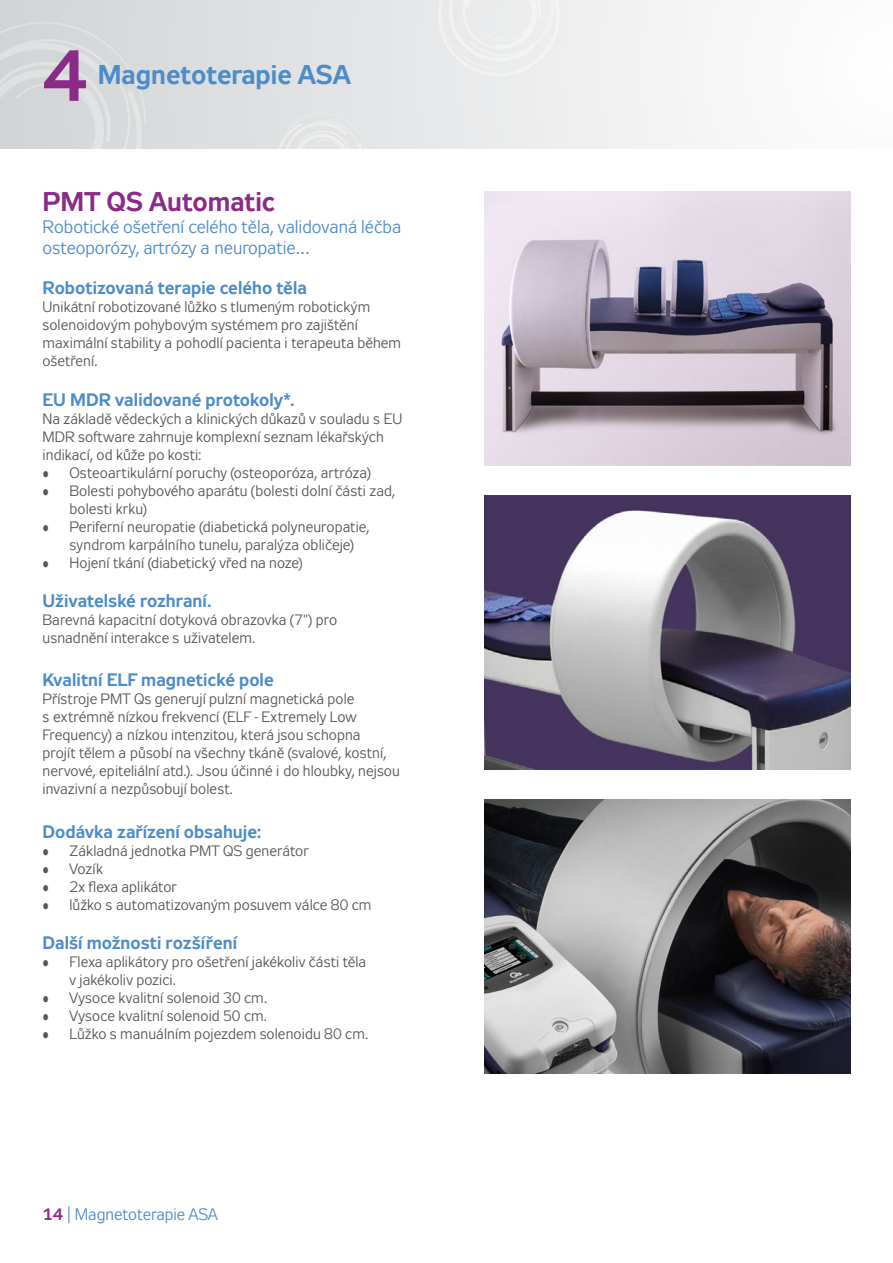
<style>
.page{position:relative;width:893px;height:1263px;background:#fff}
.page>*{position:absolute;margin:0;border:0;box-sizing:border-box;transform-origin:0 0}
.t1{font:72px "Zeppelin 33";color:#8a2b87}
.t2{font:27px "Zeppelin 33";color:#4d8cca}
.t3{font:27px "Zeppelin 33";color:#8a2b87}
.t4{font:18px "Zeppelin 33";letter-spacing:.005em;color:#4d8cca}
.t5{font:18px/21.6px "Zeppelin 31";color:#4d8cca}
.t6{font:16.5px "Zeppelin 31";color:#4d8cca}
.t7{font:15px/18px "Zeppelin 31";letter-spacing:.005em;color:#575756}
.s1{font-family:"Zeppelin 33";color:#8a2b87}
</style>
<div class="page">
<div style="left:0;top:0;width:893px;height:149px;background:linear-gradient(to right,#d2d3d5,#fefefe)"></div>
<svg style="left:0;top:22px;width:146px;height:127px;background:#d7d9da"></svg>
<div style="left:436px;top:0;width:126px;height:78px;background:#ececed"></div>
<svg style="left:275px;top:113px;width:92px;height:36px;background:#e4e5e6"></svg>
<img style="left:485px;top:191px;width:365px;height:275px">
<img style="left:485px;top:495px;width:365px;height:275px">
<img style="left:485px;top:799px;width:365px;height:275px">
<h1 class="t1" style="left:43px;top:35px;width:46px">4</h1>
<h2 class="t2" style="left:98px;top:60px;width:254px">Magnetoterapie ASA</h2>
<h2 class="t3" style="left:43px;top:187px;width:234px">PMT QS Automatic</h2>
<p class="t5" style="left:43px;top:217px;width:360px">Robotické ošetření celého těla, validovaná léčba osteoporózy, artrózy a neuropatie…</p>
<p class="t4" style="left:43px;top:278px;width:266px">Robotizovaná terapie celého těla</p>
<p class="t7" style="left:43px;top:299px;width:360px">Unikátní robotizované lůžko s tlumeným robotickým solenoidovým pohybovým systémem pro zajištění maximální stability a pohodlí pacienta i terapeuta během ošetření.</p>
<p class="t4" style="left:43px;top:389px;width:254px">EU MDR validované protokoly*.</p>
<p class="t7" style="left:43px;top:411px;width:361px">Na základě vědeckých a klinických důkazů v souladu s EU<br>MDR software zahrnuje komplexní seznam lékařských indikací, od kůže po kosti:</p>
<p class="t7" style="left:43px;top:465px;width:330px">• Osteoartikulární poruchy (osteoporóza, artróza)</p>
<p class="t7" style="left:70px;top:483px;width:327px;text-indent:-27px">• Bolesti pohybového aparátu (bolesti dolní části zad, bolesti krku)</p>
<p class="t7" style="left:70px;top:519px;width:302px;text-indent:-27px">• Periferní neuropatie (diabetická polyneuropatie, syndrom karpálního tunelu, paralýza obličeje)</p>
<p class="t7" style="left:43px;top:555px;width:262px">• Hojení tkání (diabetický vřed na noze)</p>
<p class="t4" style="left:43px;top:591px;width:170px">Uživatelské rozhraní.</p>
<p class="t7" style="left:43px;top:612px;width:296px">Barevná kapacitní dotyková obrazovka (7") pro usnadnění interakce s uživatelem.</p>
<p class="t4" style="left:43px;top:670px;width:233px">Kvalitní ELF magnetické pole</p>
<p class="t7" style="left:43px;top:692px;width:359px">Přístroje PMT Qs generují pulzní magnetická pole<br>s extrémně nízkou frekvencí (ELF - Extremely Low Frequency) a nízkou intenzitou, která jsou schopna<br>projít tělem a působí na všechny tkáně (svalové, kostní, nervové, epiteliální atd.). Jsou účinné i do hloubky, nejsou invazivní a nezpůsobují bolest.</p>
<p class="t4" style="left:43px;top:821px;width:221px">Dodávka zařízení obsahuje:</p>
<p class="t7" style="left:43px;top:843px;width:267px">• Základná jednotka PMT QS generátor</p>
<p class="t7" style="left:43px;top:861px;width:62px">• Vozík</p>
<p class="t7" style="left:43px;top:879px;width:136px">• 2x flexa aplikátor</p>
<p class="t7" style="left:43px;top:897px;width:330px">• lůžko s automatizovaným posuvem válce 80 cm</p>
<p class="t4" style="left:43px;top:933px;width:196px">Další možnosti rozšíření</p>
<p class="t7" style="left:70px;top:954px;width:298px;text-indent:-27px">• Flexa aplikátory pro ošetření jakékoliv části těla v jakékoliv pozici.</p>
<p class="t7" style="left:43px;top:990px;width:226px">• Vysoce kvalitní solenoid 30 cm.</p>
<p class="t7" style="left:43px;top:1008px;width:226px">• Vysoce kvalitní solenoid 50 cm.</p>
<p class="t7" style="left:43px;top:1026px;width:327px">• Lůžko s manuálním pojezdem solenoidu 80 cm.</p>
<p class="t6" style="left:43px;top:1206px;width:177px"><span class="s1">14</span> | Magnetoterapie ASA</p>
</div>
